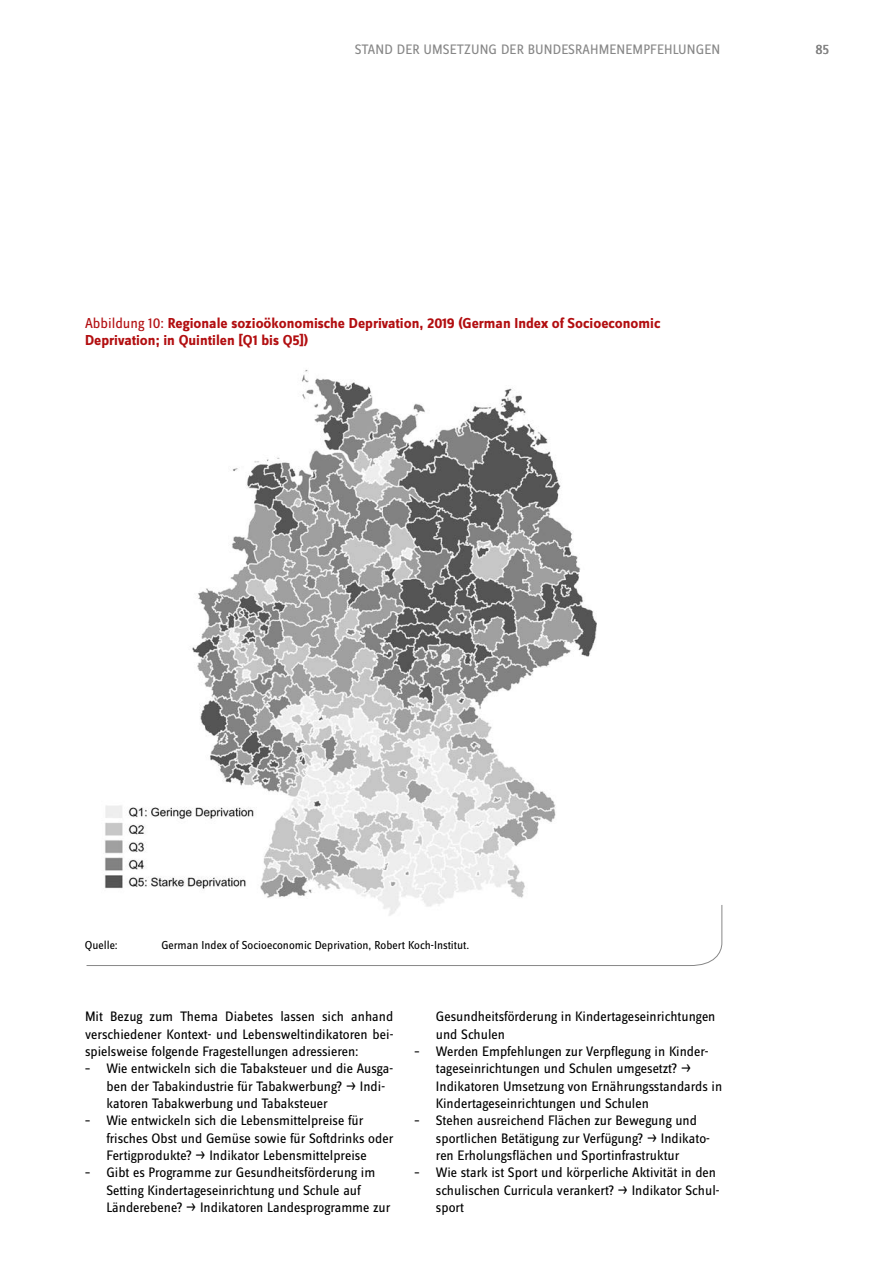
<style>
.page{position:relative;width:893px;height:1263px;background:#fff}
.page>*{position:absolute;margin:0;border:0;box-sizing:border-box;transform-origin:0 0}
.Satz_Grafik_H{font:700 15px/17.4px "Zine Sans Display Pro";color:#b20e10}
.Satz_Fließtext{font:14.25px/17.4px "Zine Sans Display Pro";color:#000}
.t1{font:14.25px "Zine Sans Display Pro";letter-spacing:.01em;color:#878787}
.t2{font:12px "Zine Sans Display Pro";color:#000}
.s1{font-weight:400}
</style>
<div class="page">
<img style="left:104px;top:370px;width:493px;height:534px">
<svg style="left:86px;top:904px;width:637px;height:62px"></svg>
<p class="t1" style="left:355px;top:41px;width:367px">STAND DER UMSETZUNG DER BUNDESRAHMENEMPFEHLUNGEN</p>
<p class="t1" style="left:816px;top:41px;width:15px">85</p>
<p class="Satz_Grafik_H" style="left:85px;top:314px;width:577px"><span class="s1">Abbildung 10:</span> Regionale sozioökonomische Deprivation, 2019 (German Index of Socioeconomic<br>Deprivation; in Quintilen [Q1 bis Q5])</p>
<p class="t2" style="left:85px;top:938px;width:34px">Quelle:</p>
<p class="t2" style="left:161px;top:938px;width:309px">German Index of Socioeconomic Deprivation, Robert Koch-Institut.</p>
<p class="Satz_Fließtext" style="left:85px;top:1008px;width:310px;text-align:justify">Mit Bezug zum Thema Diabetes lassen sich anhand verschiedener Kontext- und Lebensweltindikatoren bei&shy;spielsweise folgende Fragestellungen adressieren:</p>
<p class="Satz_Fließtext" style="left:106px;top:1060px;width:288px;text-indent:-21px">– Wie entwickeln sich die Tabaksteuer und die Ausga&shy;ben der Tabakindustrie für Tabakwerbung? → Indi&shy;katoren Tabakwerbung und Tabaksteuer</p>
<p class="Satz_Fließtext" style="left:106px;top:1112px;width:289px;text-indent:-21px">– Wie entwickeln sich die Lebensmittelpreise für frisches Obst und Gemüse sowie für Softdrinks oder<br>Fertigprodukte? → Indikator Lebensmittelpreise</p>
<p class="Satz_Fließtext" style="left:106px;top:1164px;width:286px;text-indent:-21px">– Gibt es Programme zur Gesundheitsförderung im<br>Setting Kindertageseinrichtung und Schule auf<br>Länderebene? → Indikatoren Landesprogramme zur</p>
<p class="Satz_Fließtext" style="left:436px;top:1008px;width:281px">Gesundheitsförderung in Kindertageseinrichtungen und Schulen</p>
<p class="Satz_Fließtext" style="left:436px;top:1042px;width:288px;text-indent:-21px">– Werden Empfehlungen zur Verpflegung in Kinder&shy;tageseinrichtungen und Schulen umgesetzt? → Indikatoren Umsetzung von Ernährungsstandards in Kindertageseinrichtungen und Schulen</p>
<p class="Satz_Fließtext" style="left:436px;top:1112px;width:276px;text-indent:-21px">– Stehen ausreichend Flächen zur Bewegung und sportlichen Betätigung zur Verfügung? → Indikato&shy;ren Erholungsflächen und Sportinfrastruktur</p>
<p class="Satz_Fließtext" style="left:436px;top:1164px;width:285px;text-indent:-21px">– Wie stark ist Sport und körperliche Aktivität in den schulischen Curricula verankert? → Indikator Schul&shy;sport</p>
</div>
